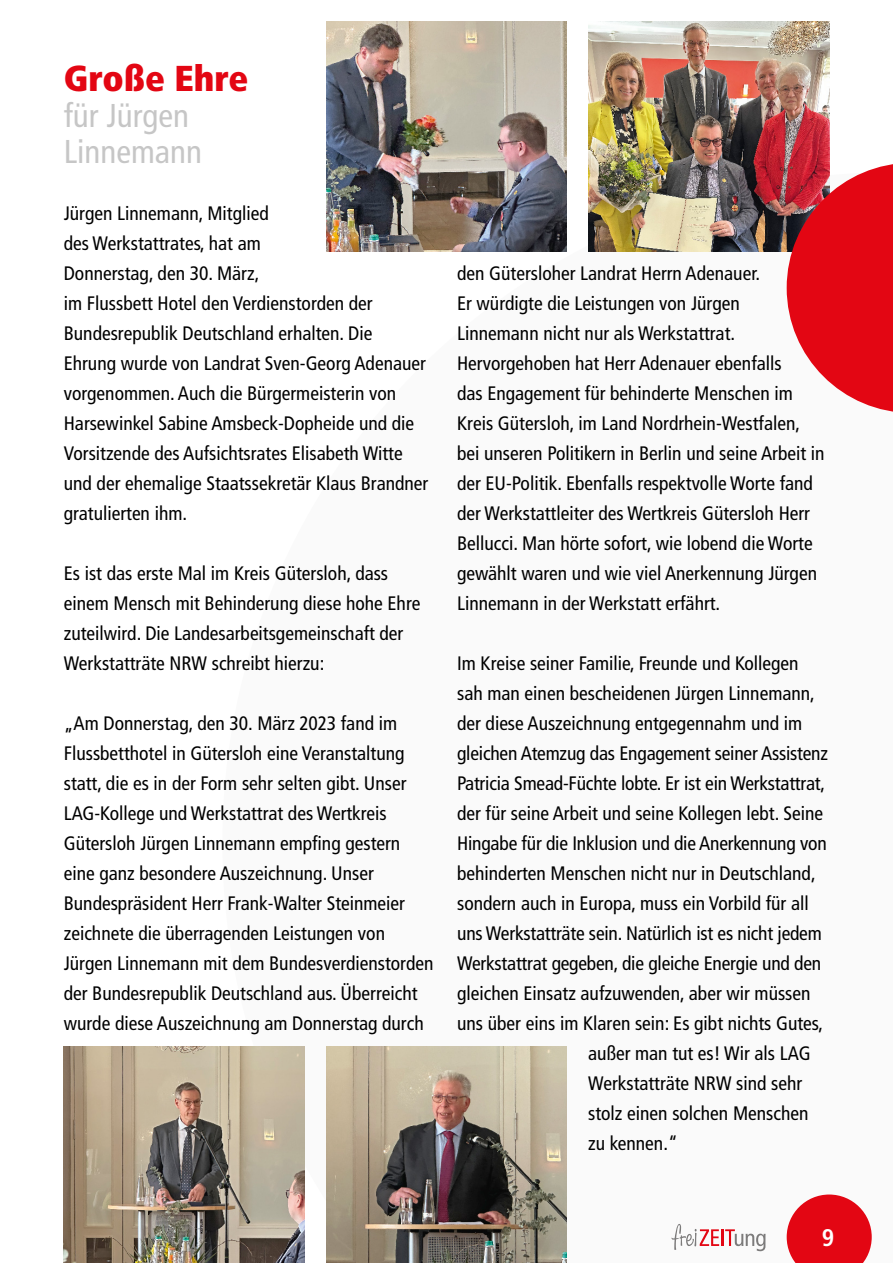
<style>
.page{position:relative;width:893px;height:1263px;background:#fff}
.page>*{position:absolute;margin:0;border:0;box-sizing:border-box;transform-origin:0 0}
.t1{font:900 condensed 36px "Frutiger LT Std";color:#e30613}
.t2{font:condensed 33px/36px "Frutiger LT Std";color:#c6c6c6}
.t3{font:700 condensed 24px "Frutiger LT Std";color:#fff}
.t4{font:condensed 19.5px/30px "Frutiger LT Std";color:#000}
</style>
<div class="page">
<img style="left:326px;top:21px;width:241px;height:231px">
<img style="left:588px;top:21px;width:241px;height:231px">
<img style="left:64px;top:1046px;width:241px;height:217px">
<img style="left:326px;top:1046px;width:241px;height:217px">
<svg style="left:787px;top:163px;width:106px;height:249px;background:#df2f3a"></svg>
<svg style="left:787px;top:1194px;width:85px;height:69px"></svg>
<svg style="left:671px;top:1224px;width:94px;height:27px"></svg>
<h1 class="t1" style="left:64px;top:56px;width:186px">Große Ehre</h1>
<h2 class="t2" style="left:64px;top:98px;width:140px">für Jürgen<br>Linnemann</h2>
<p class="t4" style="left:64px;top:198px;width:366px">Jürgen Linnemann, Mitglied<br>des Werkstattrates, hat am<br>Donnerstag, den 30. März,<br>im Flussbett Hotel den Verdienstorden der Bundesrepublik Deutschland erhalten. Die Ehrung wurde von Landrat Sven-Georg Adenauer vorgenommen. Auch die Bürgermeisterin von Harsewinkel Sabine Amsbeck-Dopheide und die Vorsitzende des Aufsichtsrates Elisabeth Witte und der ehemalige Staatssekretär Klaus Brandner gratulierten ihm.</p>
<p class="t4" style="left:64px;top:558px;width:358px">Es ist das erste Mal im Kreis Gütersloh, dass einem Mensch mit Behinderung diese hohe Ehre zuteilwird. Die Landesarbeitsgemeinschaft der Werkstatträte NRW schreibt hierzu:</p>
<p class="t4" style="left:64px;top:708px;width:371px">„Am Donnerstag, den 30. März 2023 fand im Flussbetthotel in Gütersloh eine Veranstaltung statt, die es in der Form sehr selten gibt. Unser LAG-Kollege und Werkstattrat des Wertkreis Gütersloh Jürgen Linnemann empfing gestern eine ganz besondere Auszeichnung. Unser Bundespräsident Herr Frank-Walter Steinmeier zeichnete die überragenden Leistungen von Jürgen Linnemann mit dem Bundesverdienstorden der Bundesrepublik Deutschland aus. Überreicht wurde diese Auszeichnung am Donnerstag durch</p>
<p class="t4" style="left:457px;top:258px;width:369px">den Gütersloher Landrat Herrn Adenauer.<br>Er würdigte die Leistungen von Jürgen Linnemann nicht nur als Werkstattrat.<br>Hervorgehoben hat Herr Adenauer ebenfalls<br>das Engagement für behinderte Menschen im Kreis Gütersloh, im Land Nordrhein-Westfalen, bei unseren Politikern in Berlin und seine Arbeit in der EU-Politik. Ebenfalls respektvolle Worte fand der Werkstattleiter des Wertkreis Gütersloh Herr Bellucci. Man hörte sofort, wie lobend die Worte gewählt waren und wie viel Anerkennung Jürgen Linnemann in der Werkstatt erfährt.</p>
<p class="t4" style="left:457px;top:648px;width:343px">Im Kreise seiner Familie, Freunde und Kollegen</p>
<p class="t4" style="left:457px;top:678px;width:359px">sah man einen bescheidenen Jürgen Linnemann,</p>
<p class="t4" style="left:457px;top:708px;width:347px">der diese Auszeichnung entgegennahm und im</p>
<p class="t4" style="left:457px;top:738px;width:372px">gleichen Atemzug das Engagement seiner Assistenz</p>
<p class="t4" style="left:457px;top:768px;width:370px">Patricia Smead-Füchte lobte. Er ist ein Werkstattrat,</p>
<p class="t4" style="left:457px;top:798px;width:367px">der für seine Arbeit und seine Kollegen lebt. Seine</p>
<p class="t4" style="left:457px;top:828px;width:371px">Hingabe für die Inklusion und die Anerkennung von</p>
<p class="t4" style="left:457px;top:858px;width:360px">behinderten Menschen nicht nur in Deutschland,</p>
<p class="t4" style="left:457px;top:888px;width:353px">sondern auch in Europa, muss ein Vorbild für all</p>
<p class="t4" style="left:457px;top:918px;width:366px">uns Werkstatträte sein. Natürlich ist es nicht jedem</p>
<p class="t4" style="left:457px;top:948px;width:366px">Werkstattrat gegeben, die gleiche Energie und den</p>
<p class="t4" style="left:457px;top:978px;width:355px">gleichen Einsatz aufzuwenden, aber wir müssen</p>
<p class="t4" style="left:457px;top:1008px;width:367px">uns über eins im Klaren sein: Es gibt nichts Gutes,</p>
<p class="t4" style="left:588px;top:1038px;width:224px">außer man tut es! Wir als LAG</p>
<p class="t4" style="left:588px;top:1068px;width:216px">Werkstatträte NRW sind sehr</p>
<p class="t4" style="left:588px;top:1098px;width:222px">stolz einen solchen Menschen</p>
<p class="t4" style="left:588px;top:1128px;width:91px">zu kennen.“</p>
<p class="t3" style="left:822px;top:1223px;width:14px">9</p>
</div>
